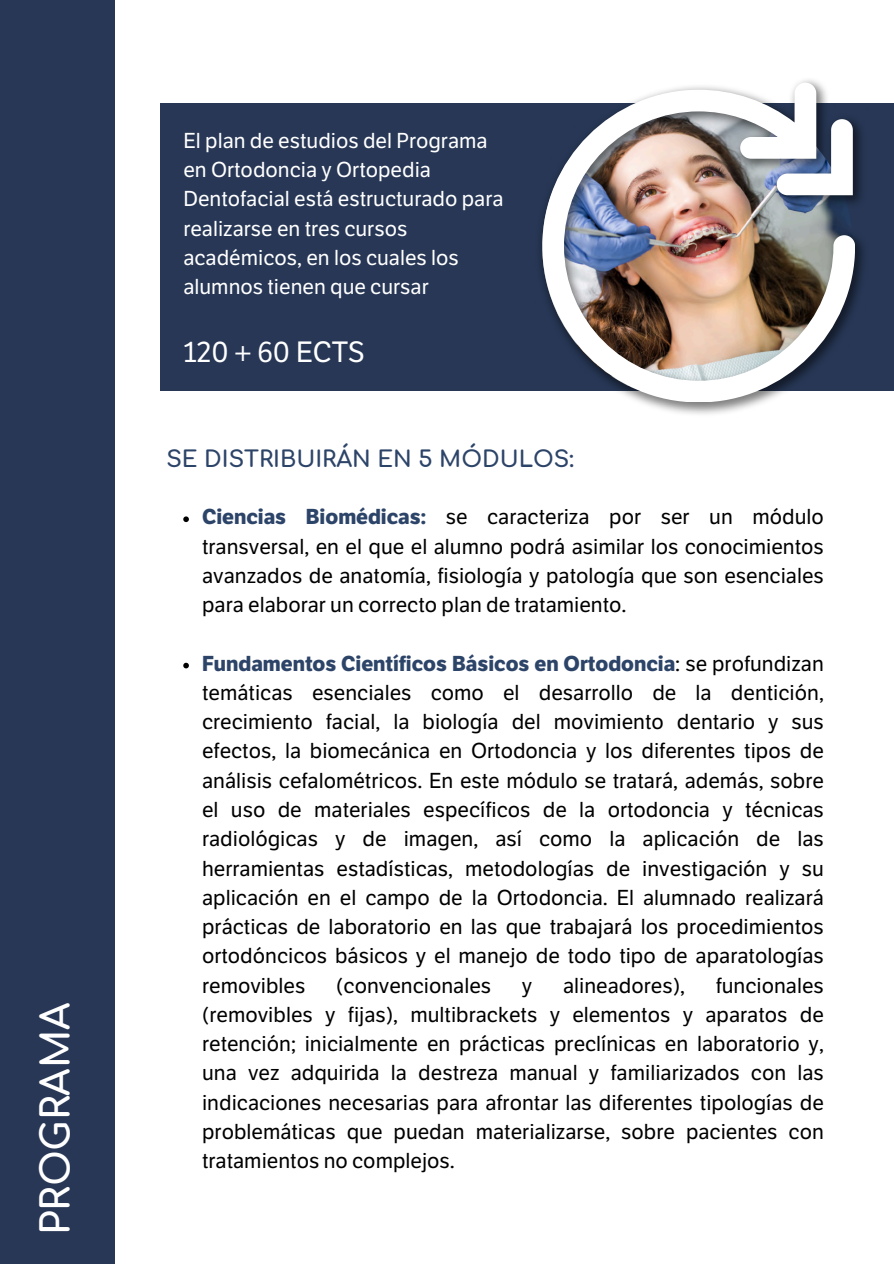
<style>
.page{position:relative;width:894px;height:1264px;background:#fff}
.page>*{position:absolute;margin:0;border:0;box-sizing:border-box;transform-origin:0 0}
.t1{font:700 39px "Comfortaa";color:#fff}
.t2{font:28.5px "LFT Etica";color:#fff}
.t3{font:700 22.5px "Comfortaa";color:#2d4469}
.t4{font:21px/29.2px "LFT Etica";color:#000;text-align:justify}
.t5{font:21px/29.2px "LFT Etica";color:#fff}
.s1{font-weight:700;color:#2d4469}
</style>
<div class="page">
<div style="left:0;top:0;width:114px;height:1263px;background:#273755"></div>
<div style="left:160px;top:103px;width:733px;height:287px;background:#273755"></div>
<svg style="left:183px;top:516px;width:6px;height:6px"></svg>
<svg style="left:183px;top:662px;width:6px;height:6px"></svg>
<img style="left:535px;top:79px;width:333px;height:335px">
<img style="left:542px;top:83px;width:312px;height:319px">
<p class="t1" style="left:36px;top:1235px;width:234px;rotate:-90deg">PROGRAMA</p>
<h2 class="t5" style="left:183px;top:126px;width:321px">El plan de estudios del Programa en Ortodoncia y Ortopedia<br>Dentofacial está estructurado para realizarse en tres cursos académicos, en los cuales los alumnos tienen que cursar</h2>
<p class="t2" style="left:183px;top:335px;width:183px">120 + 60 ECTS</p>
<h1 class="t3" style="left:166px;top:447px;width:409px">SE DISTRIBUIRÁN EN 5 MÓDULOS:</h1>
<p class="t4" style="left:202px;top:503px;width:623px"><span class="s1">Ciencias Biomédicas:</span> se caracteriza por ser un módulo transversal, en el que el alumno podrá asimilar los conocimientos avanzados de anatomía, fisiología y patología que son esenciales para elaborar un correcto plan de tratamiento.</p>
<p class="t4" style="left:202px;top:649px;width:623px"><span class="s1">Fundamentos Científicos Básicos en Ortodoncia</span>: se profundizan temáticas esenciales como el desarrollo de la dentición, crecimiento facial, la biología del movimiento dentario y sus efectos, la biomecánica en Ortodoncia y los diferentes tipos de análisis cefalométricos. En este módulo se tratará, además, sobre el uso de materiales específicos de la ortodoncia y técnicas radiológicas y de imagen, así como la aplicación de las herramientas estadísticas, metodologías de investigación y su aplicación en el campo de la Ortodoncia. El alumnado realizará prácticas de laboratorio en las que trabajará los procedimientos ortodóncicos básicos y el manejo de todo tipo de aparatologías removibles</p>
<p class="t4" style="left:336px;top:971px;width:156px">(convencionales</p>
<p class="t4" style="left:522px;top:971px;width:12px">y</p>
<p class="t4" style="left:563px;top:971px;width:123px">alineadores),</p>
<p class="t4" style="left:202px;top:971px;width:623px;text-indent:513px">funcionales (removibles y fijas), multibrackets y elementos y aparatos de retención; inicialmente en prácticas preclínicas en laboratorio y, una vez adquirida la destreza manual y familiarizados con las indicaciones necesarias para afrontar las diferentes tipologías de problemáticas que puedan materializarse, sobre pacientes con tratamientos no complejos.</p>
</div>
